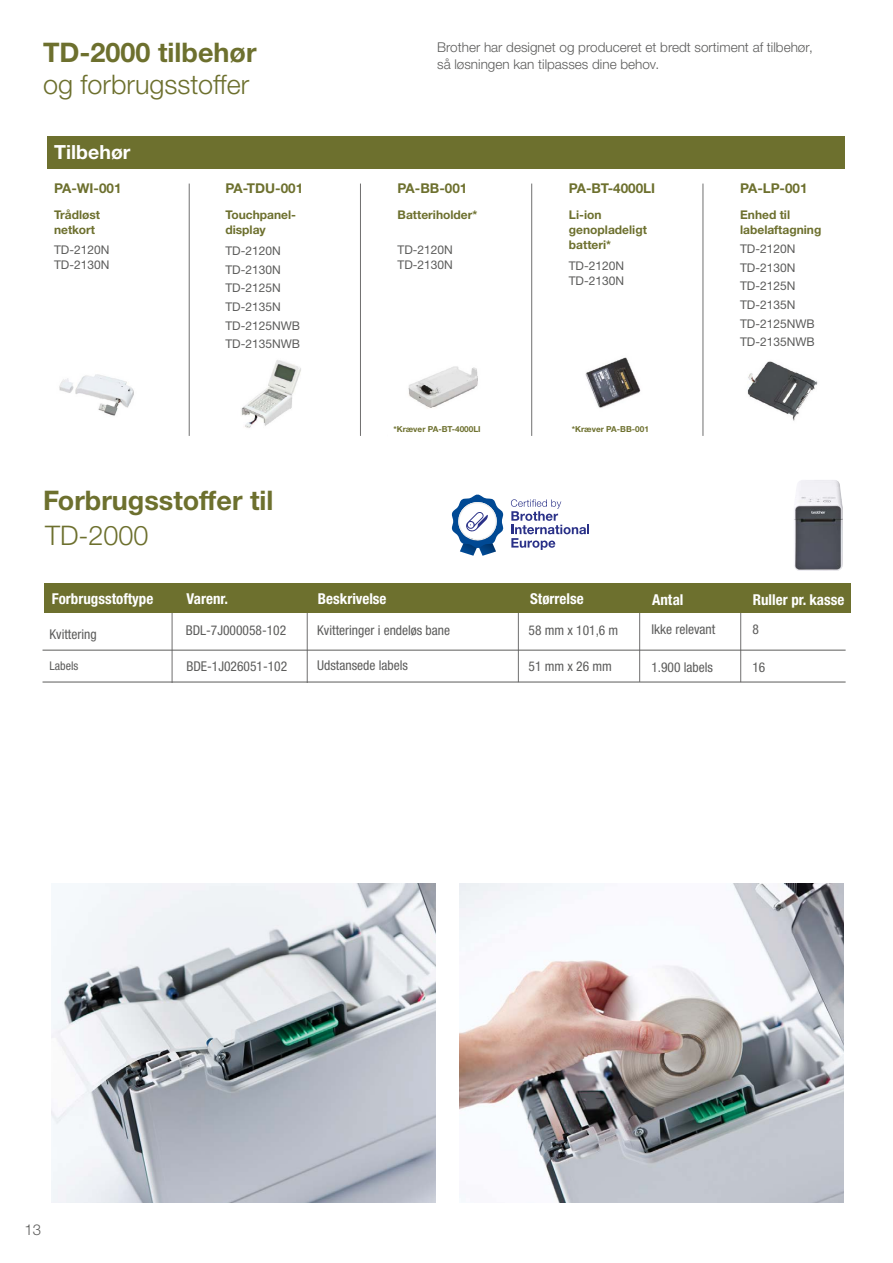
<style>
.page{position:relative;width:893px;height:1263px;background:#fff}
.page>*{position:absolute;margin:0;border:0;box-sizing:border-box;transform-origin:0 0}
.t1{font:700 27px "Helvetica Neue LTW1 G";color:#6d702e}
.t2{font:300 27px "Helvetica Neue LTW1 G";color:#6d702e}
.t3{font:700 19.5px "Helvetica Neue LTW1 G";color:#fff}
.t4{font:700 condensed 15px "Helvetica Neue LTW1 G";color:#fff}
.t5{font:300 15px "Helvetica Neue LTW1 G";color:#5c5c5b}
.t6{font:condensed 13.5px "Helvetica Neue LTW1 G";color:#5c5c5b}
.t7{font:300 13.5px/16.5px "Helvetica Neue LTW1 G";color:#5c5c5b}
.t8{font:700 13.5px "Helvetica Neue LTW1 G";color:#6d702e}
.t9{font:12px/18.6px "Helvetica Neue LTW1 G";color:#5c5c5b}
.t10{font:700 12px/15px "Helvetica Neue LTW1 G";color:#6d702e}
.t11{font:condensed 12px "Helvetica Neue LTW1 G";color:#5c5c5b}
.t12{font:700 8.25px "Helvetica Neue LTW1 G";color:#6d702e}
</style>
<div class="page">
<img style="left:52px;top:884px;width:384px;height:319px">
<img style="left:459px;top:884px;width:384px;height:319px">
<hr style="left:740px;top:598px;width:1px;height:84px;background:#706f6f">
<hr style="left:172px;top:599px;width:1px;height:84px;background:#706f6f">
<hr style="left:307px;top:599px;width:1px;height:84px;background:#706f6f">
<hr style="left:518px;top:600px;width:1px;height:82px;background:#706f6f">
<hr style="left:639px;top:599px;width:1px;height:83px;background:#706f6f">
<div style="left:44px;top:583px;width:806px;height:30px;background:#6d702e"></div>
<img style="left:794px;top:480px;width:49px;height:91px">
<svg style="left:511px;top:499px;width:78px;height:51px"></svg>
<svg style="left:452px;top:494px;width:51px;height:62px"></svg>
<img style="left:59px;top:374px;width:75px;height:42px">
<img style="left:408px;top:366px;width:70px;height:42px">
<img style="left:585px;top:357px;width:56px;height:51px">
<img style="left:747px;top:361px;width:71px;height:60px">
<hr style="left:189px;top:184px;width:1px;height:252px;background:#706f6f">
<hr style="left:360px;top:184px;width:1px;height:252px;background:#706f6f">
<hr style="left:531px;top:184px;width:1px;height:252px;background:#706f6f">
<div style="left:47px;top:136px;width:798px;height:33px;background:#6d702e"></div>
<hr style="left:703px;top:184px;width:1px;height:252px;background:#706f6f">
<img style="left:241px;top:360px;width:60px;height:68px">
<hr style="left:43px;top:650px;width:803px;height:1px;background:#5c5c5b">
<hr style="left:43px;top:682px;width:803px;height:1px;background:#5c5c5b">
<h1 class="t1" style="left:43px;top:36px;width:215px">TD-2000 tilbehør</h1>
<h1 class="t2" style="left:43px;top:68px;width:208px">og forbrugsstoffer</h1>
<h2 class="t3" style="left:54px;top:140px;width:78px">Tilbehør</h2>
<p class="t8" style="left:54px;top:180px;width:69px">PA-WI-001</p>
<p class="t10" style="left:54px;top:207px;width:48px">Trådløst netkort</p>
<p class="t9" style="left:54px;top:243px;width:57px;line-height:14.4px">TD-2120N<br>TD-2130N</p>
<p class="t8" style="left:225px;top:180px;width:79px">PA-TDU-001</p>
<p class="t10" style="left:225px;top:207px;width:72px">Touchpanel&shy;display</p>
<p class="t9" style="left:225px;top:241px;width:76px">TD-2120N<br>TD-2130N<br>TD-2125N<br>TD-2135N<br>TD-2125NWB<br>TD-2135NWB</p>
<h1 class="t1" style="left:43px;top:483px;width:232px">Forbrugsstoffer til</h1>
<h1 class="t2" style="left:45px;top:519px;width:105px">TD-2000</h1>
<p class="t7" style="left:437px;top:39px;width:377px">Brother har designet og produceret et bredt sortiment af tilbehør, så løsningen kan tilpasses dine behov.</p>
<p class="t8" style="left:397px;top:180px;width:71px">PA-BB-001</p>
<p class="t8" style="left:569px;top:180px;width:88px">PA-BT-4000LI</p>
<p class="t8" style="left:740px;top:180px;width:69px">PA-LP-001</p>
<p class="t10" style="left:398px;top:207px;width:81px">Batteriholder*</p>
<p class="t9" style="left:397px;top:243px;width:57px;line-height:14.4px">TD-2120N<br>TD-2130N</p>
<p class="t10" style="left:569px;top:207px;width:79px">Li-ion genopladeligt batteri*</p>
<p class="t9" style="left:569px;top:259px;width:57px;line-height:14.4px">TD-2120N<br>TD-2130N</p>
<p class="t10" style="left:740px;top:207px;width:83px">Enhed til labelaftagning</p>
<p class="t9" style="left:740px;top:239px;width:76px">TD-2120N<br>TD-2130N<br>TD-2125N<br>TD-2135N<br>TD-2125NWB<br>TD-2135NWB</p>
<p class="t12" style="left:393px;top:424px;width:89px">*Kræver PA-BT-4000LI</p>
<p class="t12" style="left:572px;top:424px;width:79px">*Kræver PA-BB-001</p>
<p class="t4" style="left:52px;top:589px;width:103px">Forbrugsstoftype</p>
<p class="t4" style="left:186px;top:589px;width:43px">Varenr.</p>
<p class="t4" style="left:318px;top:589px;width:70px">Beskrivelse</p>
<p class="t4" style="left:530px;top:590px;width:55px">Størrelse</p>
<p class="t4" style="left:652px;top:590px;width:33px">Antal</p>
<p class="t6" style="left:317px;top:622px;width:134px">Kvitteringer i endeløs bane</p>
<p class="t6" style="left:529px;top:622px;width:91px">58 mm x 101,6 m</p>
<p class="t6" style="left:651px;top:621px;width:65px">Ikke relevant</p>
<p class="t6" style="left:186px;top:658px;width:102px">BDE-1J026051-102</p>
<p class="t6" style="left:317px;top:658px;width:92px">Udstansede labels</p>
<p class="t6" style="left:529px;top:659px;width:85px">51 mm x 26 mm</p>
<p class="t6" style="left:651px;top:659px;width:63px">1.900 labels</p>
<p class="t6" style="left:186px;top:622px;width:102px">BDL-7J000058-102</p>
<p class="t6" style="left:49px;top:626px;width:49px">Kvittering</p>
<p class="t11" style="left:49px;top:659px;width:30px">Labels</p>
<h2 class="t3" style="left:762px;top:587px;width:58px">Strøm</h2>
<p class="t4" style="left:753px;top:590px;width:93px">Ruller pr. kasse</p>
<p class="t6" style="left:752px;top:621px;width:8px">8</p>
<p class="t6" style="left:752px;top:659px;width:14px">16</p>
<p class="t5" style="left:25px;top:1221px;width:18px">13</p>
</div>
